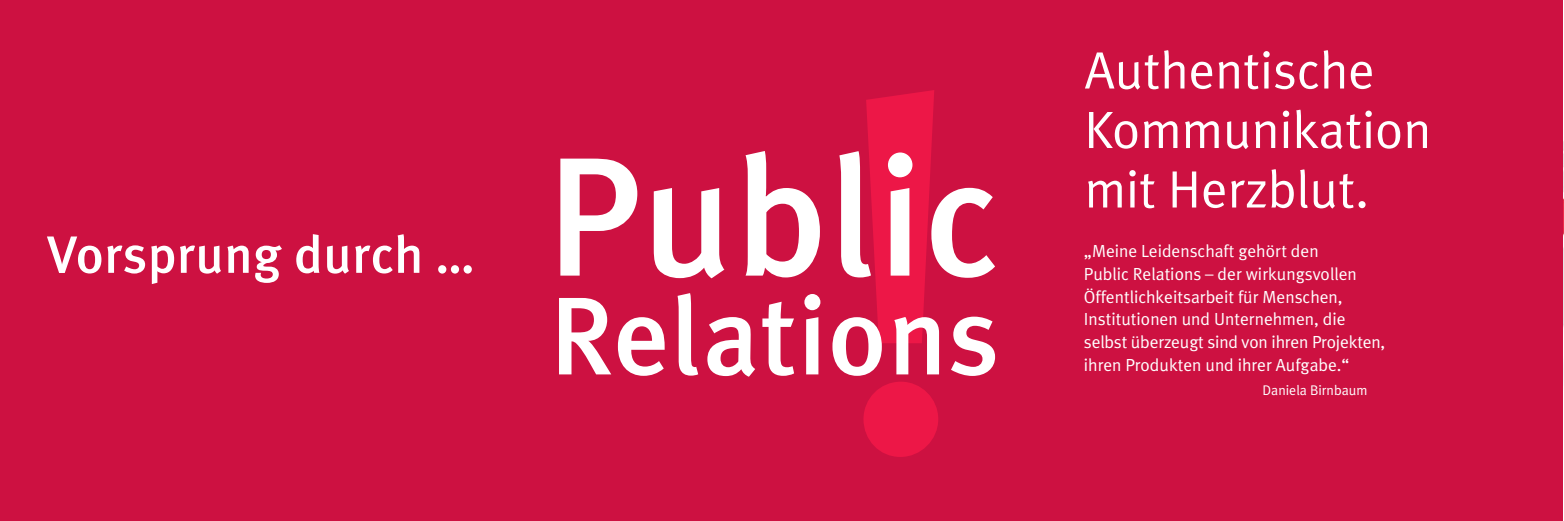
<style>
.page{position:relative;width:1564px;height:521px;background:#fff}
.page>*{position:absolute;margin:0;border:0;box-sizing:border-box;transform-origin:0 0}
.t1{font:500 512.23px "Meta Plus";color:#ed1747}
.t2{font:500 169.05px "Meta Plus";letter-spacing:.01em;color:#fff}
.t3{font:500 110.42px "Meta Plus";letter-spacing:.01em;color:#fff}
.t4{font:52.5px/59.5px "Meta Plus Normal";color:#fff}
.t5{font:500 52.5px "Meta Plus";letter-spacing:.01em;color:#fff}
.t6{font:17.5px/22.8px "Meta Plus Normal";color:#fff}
.t7{font:14px "Meta Plus Normal";color:#fff}
</style>
<div class="page">
<img style="left:1563px;top:141px;width:1px;height:241px">
<div style="left:0;top:0;width:1563px;height:521px;background:#cd1141"></div>
<h3 class="t5" style="left:47px;top:224px;width:428px">Vorsprung durch …</h3>
<h1 class="t1" style="left:830px;top:-23px;width:142px">!</h1>
<h2 class="t2" style="left:546px;top:119px;width:454px">Public</h2>
<h3 class="t3" style="left:549px;top:272px;width:452px">Relations</h3>
<h3 class="t4" style="left:1085px;top:40px;width:348px">Authentische<br>Kommunikation mit Herzblut.</h3>
<p class="t6" style="left:1084px;top:239px;width:303px">„Meine Leidenschaft gehört den<br>Public Relations – der wirkungsvollen Öffentlichkeitsarbeit für Menschen, Institutionen und Unternehmen, die selbst überzeugt sind von ihren Projekten, ihren Produkten und ihrer Aufgabe.“</p>
<p class="t7" style="left:1262px;top:382px;width:107px">Daniela Birnbaum</p>
</div>
